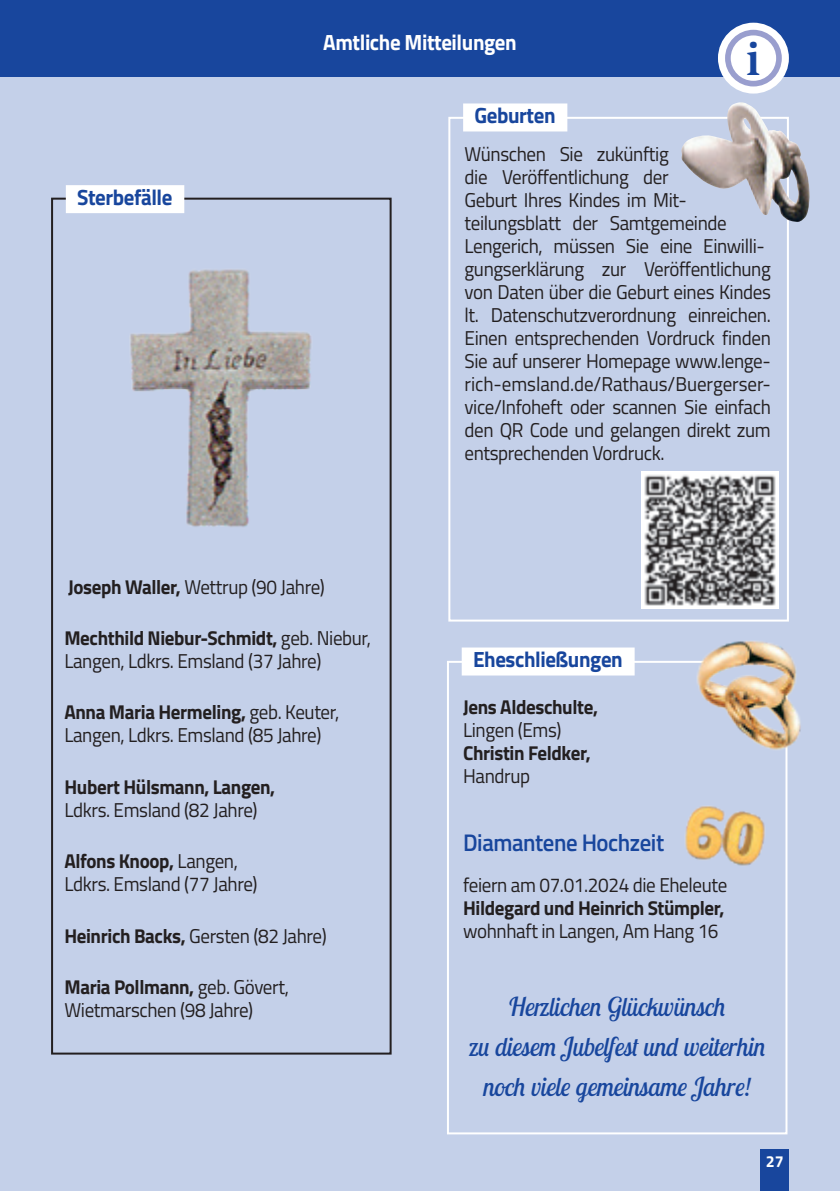
<style>
.page{position:relative;width:840px;height:1191px;background:#fff}
.page>*{position:absolute;margin:0;border:0;box-sizing:border-box;transform-origin:0 0}
.t1{font:700 47.4px "Slimbach Std";color:#18469d;scale:.95 1}
.t2{font:italic 26px/40px "Lobster Two";color:#18469d;text-align:center;scale:.95 1}
.t3{font:600 24px "Titillium Web";letter-spacing:-.02em;color:#18469d;scale:.95 1}
.t4{font:700 22px "Titillium Web";letter-spacing:-.02em;color:#18469d;scale:.95 1}
.t5{font:700 22px "Titillium Web";letter-spacing:-.02em;color:#fff;scale:.95 1}
.t6{font:20px/23px "Titillium Web";letter-spacing:-.02em;color:#231f20;scale:.95 1}
.t7{font:700 20px "Titillium Web";letter-spacing:-.02em;color:#231f20;scale:.95 1}
.t8{font:700 16px "Titillium Web";color:#fff}
.s1{font-weight:700}
</style>
<div class="page">
<div style="left:0;top:0;width:839px;height:79px;background:#18469d"></div>
<div style="left:0;top:78px;width:839px;height:1113px;background:#c4d0e9"></div>
<div style="left:448px;top:117px;width:340px;height:504px;border:2px solid #fff"></div>
<img style="left:641px;top:472px;width:136px;height:136px">
<img style="left:680px;top:102px;width:129px;height:120px">
<div style="left:463px;top:103px;width:104px;height:28px;background:#fff"></div>
<div style="left:51px;top:198px;width:340px;height:856px;border:2px solid #231f20"></div>
<div style="left:66px;top:185px;width:118px;height:28px;background:#fff"></div>
<img style="left:130px;top:269px;width:182px;height:258px">
<svg style="left:717px;top:23px;width:71px;height:71px"></svg>
<div style="left:724px;top:30px;width:57px;height:56px;background:#999ece;border-radius:50%"></div>
<div style="left:730px;top:35px;width:45px;height:46px;background:#fff;border-radius:50%"></div>
<div style="left:760px;top:1149px;width:28px;height:42px;background:#18469d"></div>
<div style="left:446px;top:661px;width:341px;height:473px;border:2px solid #fff"></div>
<div style="left:461px;top:647px;width:173px;height:28px;background:#fff"></div>
<img style="left:693px;top:641px;width:108px;height:110px">
<img style="left:685px;top:806px;width:80px;height:60px">
<p class="t4" style="left:77px;top:180px;width:102px">Sterbefälle</p>
<p class="t5" style="left:323px;top:26px;width:205px">Amtliche Mitteilungen</p>
<p class="t4" style="left:474px;top:99px;width:87px">Geburten</p>
<h1 class="t1" style="left:745px;top:31px;width:16px">i</h1>
<p class="t6" style="left:464px;top:141px;width:324px">Wünschen Sie zukünftig<br>die Veröffentlichung der<br>Geburt Ihres Kindes im Mit&shy;teilungsblatt der Samtgemeinde Lengerich, müssen Sie eine Einwilli&shy;gungserklärung zur Veröffentlichung von Daten über die Geburt eines Kindes lt. Datenschutzverordnung einreichen.<br>Einen entsprechenden Vordruck finden Sie auf unserer Homepage www.lenge&shy;rich-emsland.de/Rathaus/Buergerser&shy;vice/Infoheft oder scannen Sie einfach den QR Code und gelangen direkt zum entsprechenden Vordruck.</p>
<p class="t6" style="left:68px;top:574px;width:271px"><span class="s1">Joseph Waller,</span> Wettrup (90 Jahre)</p>
<p class="t6" style="left:64px;top:625px;width:324px"><span class="s1">Mechthild Niebur-Schmidt,</span> geb. Niebur,<br>Langen, Ldkrs. Emsland (37 Jahre)</p>
<p class="t6" style="left:64px;top:700px;width:291px"><span class="s1">Anna Maria Hermeling,</span> geb. Keuter,<br>Langen, Ldkrs. Emsland (85 Jahre)</p>
<p class="t7" style="left:64px;top:771px;width:223px">Hubert Hülsmann, Langen,</p>
<p class="t6" style="left:64px;top:797px;width:205px">Ldkrs. Emsland (82 Jahre)</p>
<p class="t6" style="left:64px;top:848px;width:205px"><span class="s1">Alfons Knoop,</span> Langen,<br>Ldkrs. Emsland (77 Jahre)</p>
<p class="t6" style="left:64px;top:923px;width:277px"><span class="s1">Heinrich Backs,</span> Gersten (82 Jahre)</p>
<p class="t6" style="left:64px;top:974px;width:238px"><span class="s1">Maria Pollmann,</span> geb. Gövert,<br>Wietmarschen (98 Jahre)</p>
<p class="t4" style="left:473px;top:643px;width:159px">Eheschließungen</p>
<p class="t7" style="left:463px;top:692px;width:143px">Jens Aldeschulte,</p>
<p class="t6" style="left:463px;top:717px;width:105px">Lingen (Ems)</p>
<p class="t7" style="left:463px;top:738px;width:136px">Christin Feldker,</p>
<p class="t6" style="left:463px;top:763px;width:72px">Handrup</p>
<p class="t3" style="left:463px;top:824px;width:213px">Diamantene Hochzeit</p>
<p class="t6" style="left:463px;top:872px;width:279px">feiern am 07.01.2024 die Eheleute</p>
<p class="t7" style="left:463px;top:892px;width:276px">Hildegard und Heinrich Stümpler,</p>
<p class="t6" style="left:463px;top:918px;width:270px">wohnhaft in Langen, Am Hang 16</p>
<h2 class="t2" style="left:468px;top:986px;width:314px">Herzlichen Glückwünsch<br>zu diesem Jubelfest und weiterhin noch viele gemeinsame Jahre!</h2>
<p class="t8" style="left:765px;top:1149px;width:19px">27</p>
</div>
